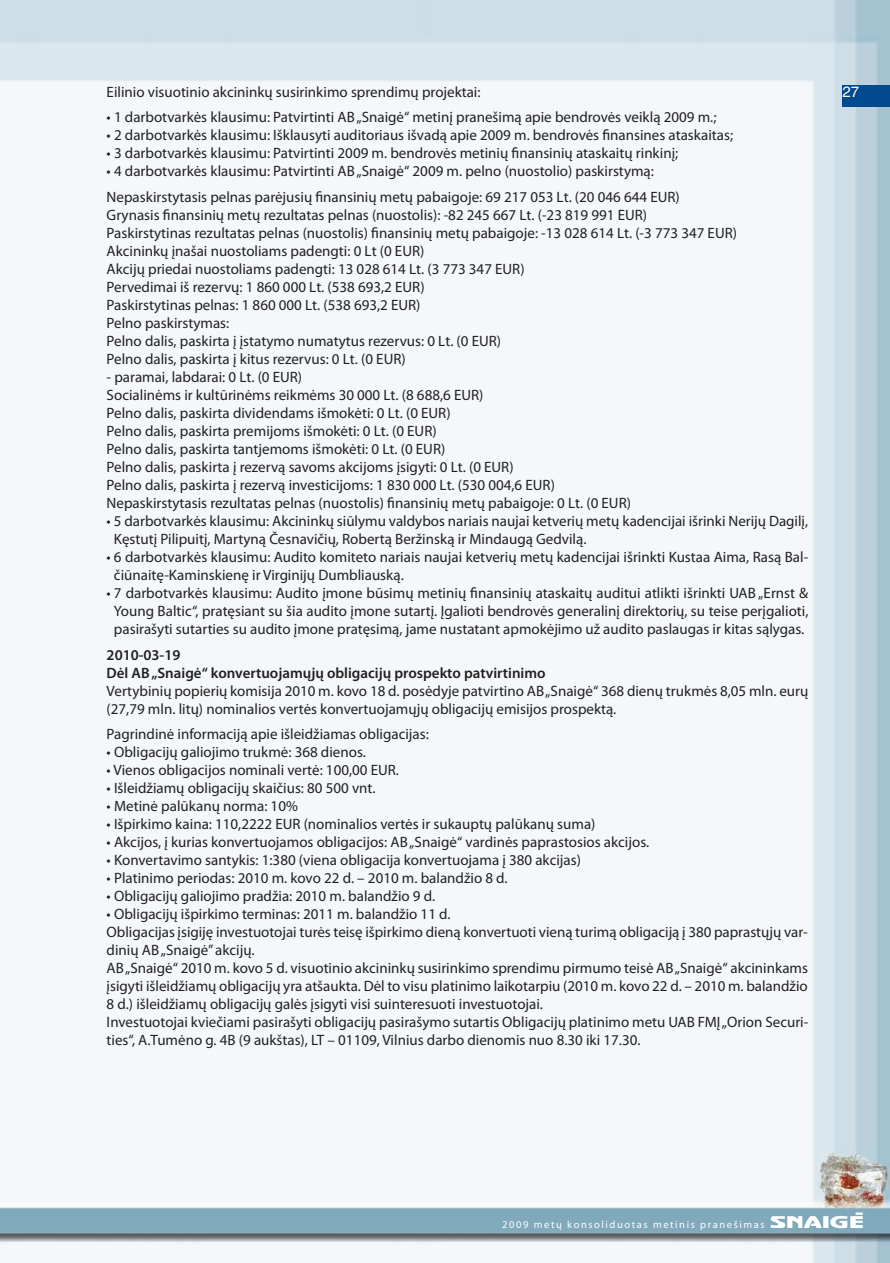
<style>
.page{position:relative;width:890px;height:1263px;background:#fff}
.page>*{position:absolute;margin:0;border:0;box-sizing:border-box;transform-origin:0 0}
.t1{font:15px/18px "Myriad Pro";color:#231f20}
.t2{font:600 15px/18px "Myriad Pro";color:#231f20}
.t3{font:15px "Helvetica";color:#fff}
.t4{font:10.5px "Myriad Pro";letter-spacing:.15em;color:#fff}
</style>
<div class="page">
<img style="left:0;top:0;width:890px;height:1263px">
<div style="left:842px;top:86px;width:48px;height:21px;background:#01498e"></div>
<svg style="left:770px;top:1212px;width:93px;height:16px"></svg>
<p class="t1" style="left:107px;top:84px;width:375px">Eilinio visuotinio akcininkų susirinkimo sprendimų projektai:</p>
<p class="t1" style="left:107px;top:110px;width:611px">• 1 darbotvarkės klausimu: Patvirtinti AB „Snaigė“ metinį pranešimą apie bendrovės veiklą 2009 m.;</p>
<p class="t1" style="left:107px;top:128px;width:628px">• 2 darbotvarkės klausimu: Išklausyti auditoriaus išvadą apie 2009 m. bendrovės finansines ataskaitas;</p>
<p class="t1" style="left:107px;top:146px;width:573px">• 3 darbotvarkės klausimu: Patvirtinti 2009 m. bendrovės metinių finansinių ataskaitų rinkinį;</p>
<p class="t1" style="left:107px;top:160px;width:574px;line-height:25.5px">• 4 darbotvarkės klausimu: Patvirtinti AB „Snaigė“ 2009 m. pelno (nuostolio) paskirstymą:<br>Nepaskirstytasis pelnas parėjusių finansinių metų pabaigoje: 69 217 053 Lt. (20 046 644 EUR)</p>
<p class="t1" style="left:107px;top:207px;width:632px">Grynasis finansinių metų rezultatas pelnas (nuostolis): -82 245 667 Lt. (-23 819 991 EUR)<br>Paskirstytinas rezultatas pelnas (nuostolis) finansinių metų pabaigoje: -13 028 614 Lt. (-3 773 347 EUR)<br>Akcininkų įnašai nuostoliams padengti: 0 Lt (0 EUR)<br>Akcijų priedai nuostoliams padengti: 13 028 614 Lt. (3 773 347 EUR)<br>Pervedimai iš rezervų: 1 860 000 Lt. (538 693,2 EUR)<br>Paskirstytinas pelnas: 1 860 000 Lt. (538 693,2 EUR)<br>Pelno paskirstymas:<br>Pelno dalis, paskirta į įstatymo numatytus rezervus: 0 Lt. (0 EUR)<br>Pelno dalis, paskirta į kitus rezervus: 0 Lt. (0 EUR)</p>
<p class="t1" style="left:107px;top:369px;width:526px">- paramai, labdarai: 0 Lt. (0 EUR)<br>Socialinėms ir kultūrinėms reikmėms 30 000 Lt. (8 688,6 EUR)<br>Pelno dalis, paskirta dividendams išmokėti: 0 Lt. (0 EUR)<br>Pelno dalis, paskirta premijoms išmokėti: 0 Lt. (0 EUR)<br>Pelno dalis, paskirta tantjemoms išmokėti: 0 Lt. (0 EUR)<br>Pelno dalis, paskirta į rezervą savoms akcijoms įsigyti: 0 Lt. (0 EUR)<br>Pelno dalis, paskirta į rezervą investicijoms: 1 830 000 Lt. (530 004,6 EUR)<br>Nepaskirstytasis rezultatas pelnas (nuostolis) finansinių metų pabaigoje: 0 Lt. (0 EUR)</p>
<p class="t1" style="left:114px;top:513px;width:696px;text-indent:-7px">• 5 darbotvarkės klausimu: Akcininkų siūlymu valdybos nariais naujai ketverių metų kadencijai išrinki Nerijų Dagilį,<br>Kęstutį Pilipuitį, Martyną Česnavičių, Robertą Beržinską ir Mindaugą Gedvilą.</p>
<p class="t1" style="left:114px;top:549px;width:696px;text-indent:-7px">• 6 darbotvarkės klausimu: Audito komiteto nariais naujai ketverių metų kadencijai išrinkti Kustaa Aima, Rasą Bal&shy;čiūnaitę-Kaminskienę ir Virginijų Dumbliauską.</p>
<p class="t1" style="left:107px;top:585px;width:703px;text-align:center">• 7 darbotvarkės klausimu: Audito įmone būsimų metinių finansinių ataskaitų auditui atlikti išrinkti UAB „Ernst &amp;<br>Young Baltic“, pratęsiant su šia audito įmone sutartį. Įgalioti bendrovės generalinį direktorių, su teise perįgalioti, pasirašyti sutarties su audito įmone pratęsimą, jame nustatant apmokėjimo už audito paslaugas ir kitas sąlygas.</p>
<p class="t2" style="left:107px;top:647px;width:440px">2010-03-19<br>Dėl AB „Snaigė“ konvertuojamųjų obligacijų prospekto patvirtinimo</p>
<p class="t1" style="left:107px;top:683px;width:703px">Vertybinių popierių komisija 2010 m. kovo 18 d. posėdyje patvirtino AB „Snaigė“ 368 dienų trukmės 8,05 mln. eurų (27,79 mln. litų) nominalios vertės konvertuojamųjų obligacijų emisijos prospektą.</p>
<p class="t1" style="left:107px;top:726px;width:324px">Pagrindinė informaciją apie išleidžiamas obligacijas:</p>
<p class="t1" style="left:107px;top:744px;width:261px">• Obligacijų galiojimo trukmė: 368 dienos.</p>
<p class="t1" style="left:107px;top:762px;width:294px">• Vienos obligacijos nominali vertė: 100,00 EUR.</p>
<p class="t1" style="left:107px;top:780px;width:270px">• Išleidžiamų obligacijų skaičius: 80 500 vnt.</p>
<p class="t1" style="left:107px;top:798px;width:193px">• Metinė palūkanų norma: 10%</p>
<p class="t1" style="left:107px;top:816px;width:490px">• Išpirkimo kaina: 110,2222 EUR (nominalios vertės ir sukauptų palūkanų suma)</p>
<p class="t1" style="left:107px;top:834px;width:544px">• Akcijos, į kurias konvertuojamos obligacijos: AB „Snaigė“ vardinės paprastosios akcijos.</p>
<p class="t1" style="left:107px;top:852px;width:476px">• Konvertavimo santykis: 1:380 (viena obligacija konvertuojama į 380 akcijas)</p>
<p class="t1" style="left:107px;top:870px;width:402px">• Platinimo periodas: 2010 m. kovo 22 d. – 2010 m. balandžio 8 d.</p>
<p class="t1" style="left:107px;top:888px;width:330px">• Obligacijų galiojimo pradžia: 2010 m. balandžio 9 d.</p>
<p class="t1" style="left:107px;top:906px;width:703px">• Obligacijų išpirkimo terminas: 2011 m. balandžio 11 d.<br>Obligacijas įsigiję investuotojai turės teisę išpirkimo dieną konvertuoti vieną turimą obligaciją į 380 paprastųjų var&shy;dinių AB „Snaigė” akcijų.<br>AB „Snaigė“ 2010 m. kovo 5 d. visuotinio akcininkų susirinkimo sprendimu pirmumo teisė AB „Snaigė“ akcininkams įsigyti išleidžiamų obligacijų yra atšaukta. Dėl to visu platinimo laikotarpiu (2010 m. kovo 22 d. – 2010 m. balandžio 8 d.) išleidžiamų obligacijų galės įsigyti visi suinteresuoti investuotojai.<br>Investuotojai kviečiami pasirašyti obligacijų pasirašymo sutartis Obligacijų platinimo metu UAB FMĮ „Orion Securi&shy;ties“, A.Tumėno g. 4B (9 aukštas), LT – 01109, Vilnius darbo dienomis nuo 8.30 iki 17.30.</p>
<p class="t3" style="left:842px;top:86px;width:18px">27</p>
<p class="t4" style="left:502px;top:1220px;width:264px">2009 metų konsoliduotas metinis pranešimas</p>
</div>
